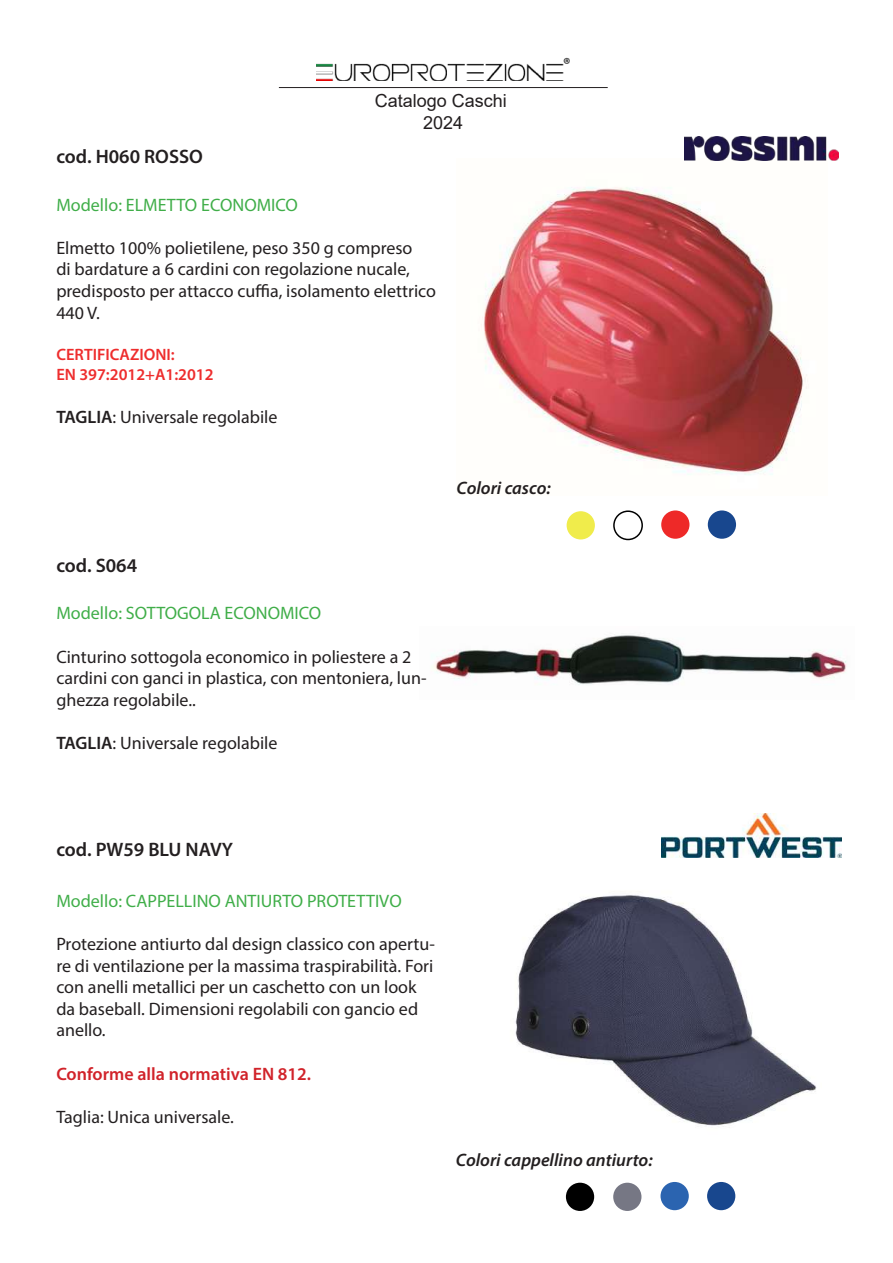
<style>
.page{position:relative;width:893px;height:1263px;background:#fff}
.page>*{position:absolute;margin:0;border:0;box-sizing:border-box;transform-origin:0 0}
.t1{font:600 19.5px "Myriad Pro";color:#231f20}
.t2{font:18px/21.6px "Myriad Pro";color:#231f20}
.t3{font:18px "Myriad Pro";color:#40ae49}
.t4{font:italic 600 18px "Myriad Pro";color:#231f20}
.t5{font:600 18px "Myriad Pro";color:#d1232a}
.t6{font:18px/21.9px "Arial";color:#231f20;text-align:center}
.t7{font:600 16.5px/19.8px "Myriad Pro";color:#ee2d2d}
.s1{font-weight:600}
</style>
<div class="page">
<img style="left:317px;top:57px;width:253px;height:24px">
<hr style="left:279px;top:87px;width:329px;height:1px;background:#231f20">
<img style="left:481px;top:158px;width:346px;height:317px">
<img style="left:685px;top:137px;width:154px;height:23px">
<div style="left:567px;top:511px;width:28px;height:28px;background:#f0ec4b;border-radius:50%"></div>
<div style="left:613px;top:510px;width:30px;height:30px;border:2px solid #000001;border-radius:50%"></div>
<div style="left:661px;top:510px;width:28px;height:29px;background:#ee2928;border-radius:50%"></div>
<div style="left:708px;top:510px;width:28px;height:29px;background:#18478e;border-radius:50%"></div>
<img style="left:432px;top:634px;width:415px;height:51px">
<img style="left:661px;top:813px;width:180px;height:44px">
<div style="left:566px;top:1183px;width:28px;height:28px;background:#000;border-radius:50%"></div>
<div style="left:613px;top:1183px;width:28px;height:28px;background:#767784;border-radius:50%"></div>
<div style="left:660px;top:1182px;width:29px;height:28px;background:#2b64b0;border-radius:50%"></div>
<div style="left:707px;top:1182px;width:28px;height:28px;background:#18478e;border-radius:50%"></div>
<img style="left:515px;top:895px;width:302px;height:232px">
<p class="t1" style="left:56px;top:144px;width:148px">cod. H060 ROSSO</p>
<p class="t6" style="left:375px;top:90px;width:134px">Catalogo Caschi<br>2024</p>
<p class="t3" style="left:56px;top:193px;width:243px">Modello: ELMETTO ECONOMICO</p>
<p class="t2" style="left:56px;top:237px;width:381px">Elmetto 100% polietilene, peso 350 g compreso<br>di bardature a 6 cardini con regolazione nucale, predisposto per attacco cuffia, isolamento elettrico 440 V.</p>
<p class="t7" style="left:56px;top:344px;width:159px">CERTIFICAZIONI:<br>EN 397:2012+A1:2012</p>
<p class="t2" style="left:56px;top:406px;width:223px"><span class="s1">TAGLIA</span>: Universale regolabile</p>
<p class="t4" style="left:457px;top:477px;width:96px">Colori casco:</p>
<p class="t1" style="left:56px;top:553px;width:82px">cod. S064</p>
<p class="t3" style="left:56px;top:602px;width:267px">Modello: SOTTOGOLA ECONOMICO</p>
<p class="t2" style="left:56px;top:645px;width:372px">Cinturino sottogola economico in poliestere a 2 cardini con ganci in plastica, con mentoniera, lun&shy;ghezza regolabile..</p>
<p class="t2" style="left:56px;top:732px;width:223px"><span class="s1">TAGLIA</span>: Universale regolabile</p>
<p class="t1" style="left:56px;top:837px;width:178px">cod. PW59 BLU NAVY</p>
<p class="t3" style="left:56px;top:890px;width:347px">Modello: CAPPELLINO ANTIURTO PROTETTIVO</p>
<p class="t2" style="left:56px;top:933px;width:380px">Protezione antiurto dal design classico con apertu&shy;re di ventilazione per la massima traspirabilità. Fori con anelli metallici per un caschetto con un look da baseball. Dimensioni regolabili con gancio ed anello.</p>
<p class="t5" style="left:56px;top:1062px;width:256px">Conforme alla normativa EN 812.</p>
<p class="t2" style="left:56px;top:1106px;width:179px">Taglia: Unica universale.</p>
<p class="t4" style="left:456px;top:1148px;width:198px">Colori cappellino antiurto:</p>
</div>
